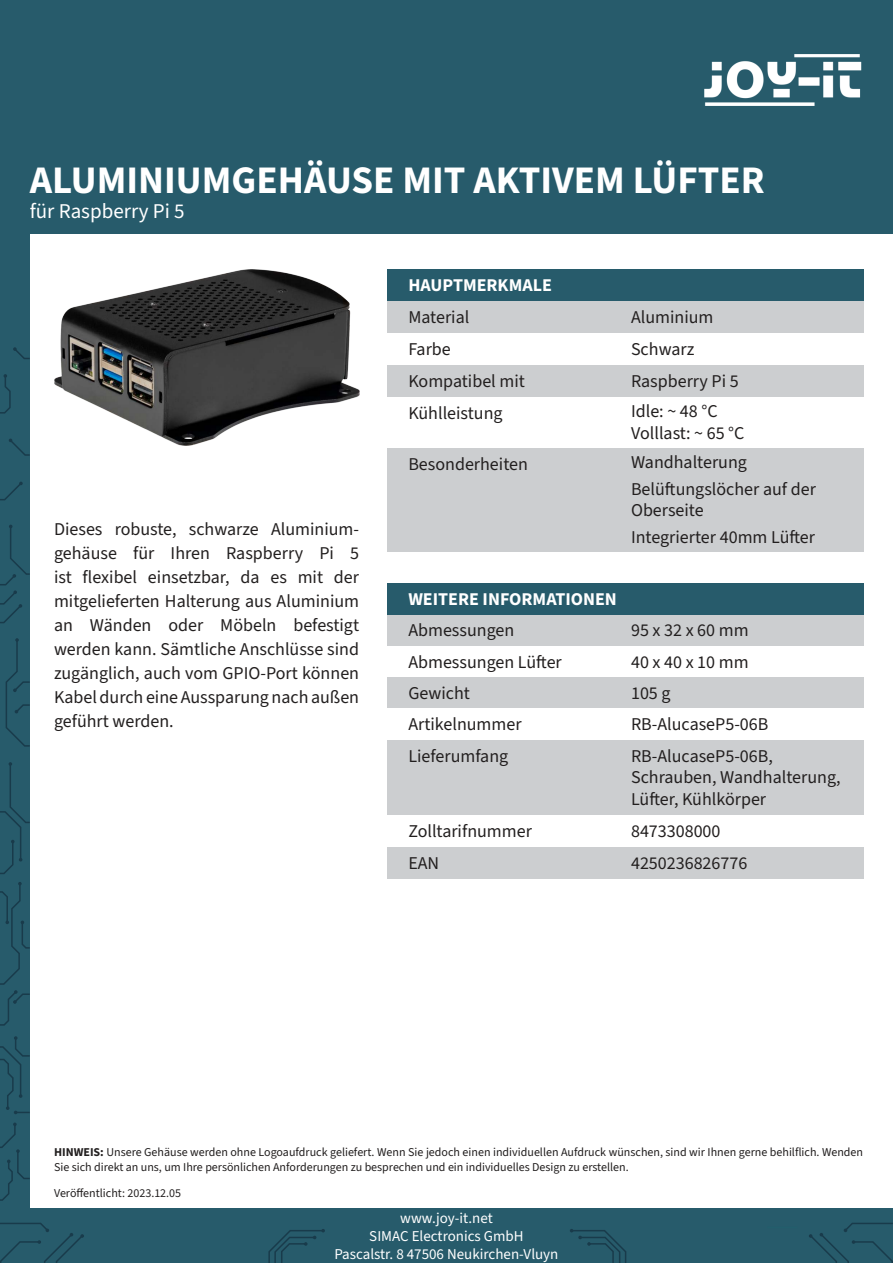
<style>
.page{position:relative;width:893px;height:1263px;background:#fff}
.page>*{position:absolute;margin:0;border:0;box-sizing:border-box;transform-origin:0 0}
.t1{font:700 39px "Source Sans 3";color:#fff}
.t2{font:21px "Source Sans 3";color:#fff}
.t3{font:18px/24px "Source Sans 3";color:#221f1f}
.t4{font:700 18px "Source Sans 3";color:#fff}
.t5{font:15px/18px "Source Sans 3";color:#fff;text-align:center}
.t6{font:12px/15px "Source Sans 3";color:#221f1f}
.s1{font-weight:700}
</style>
<div class="page">
<div style="left:387px;top:677px;width:476px;height:31px;background:#ccced0"></div>
<div style="left:387px;top:615px;width:476px;height:31px;background:#ccced0"></div>
<div style="left:387px;top:847px;width:476px;height:32px;background:#ccced0"></div>
<div style="left:387px;top:740px;width:476px;height:75px;background:#ccced0"></div>
<div style="left:387px;top:301px;width:476px;height:32px;background:#ccced0"></div>
<div style="left:387px;top:365px;width:476px;height:32px;background:#ccced0"></div>
<div style="left:387px;top:448px;width:476px;height:103px;background:#ccced0"></div>
<div style="left:0;top:0;width:893px;height:234px;background:#275b6b"></div>
<img style="left:704px;top:54px;width:158px;height:52px">
<div style="left:0;top:208px;width:30px;height:1055px;background:#275b6b"></div>
<div style="left:387px;top:269px;width:476px;height:32px;background:#275b6b"></div>
<div style="left:387px;top:583px;width:476px;height:32px;background:#275b6b"></div>
<svg style="left:0;top:1122px;width:30px;height:79px"></svg>
<svg style="left:0;top:1036px;width:30px;height:78px"></svg>
<svg style="left:0;top:882px;width:30px;height:144px"></svg>
<svg style="left:0;top:762px;width:30px;height:112px"></svg>
<svg style="left:5px;top:638px;width:25px;height:109px"></svg>
<svg style="left:0;top:525px;width:30px;height:99px"></svg>
<svg style="left:0;top:482px;width:23px;height:19px"></svg>
<svg style="left:9px;top:438px;width:21px;height:18px"></svg>
<svg style="left:0;top:374px;width:11px;height:40px"></svg>
<svg style="left:13px;top:347px;width:17px;height:12px"></svg>
<div style="left:0;top:1209px;width:893px;height:54px;background:#275b6b"></div>
<hr style="left:767px;top:1227px;width:30px;height:1px;background:#235e6c">
<svg style="left:268px;top:1229px;width:57px;height:34px"></svg>
<svg style="left:570px;top:1229px;width:57px;height:34px"></svg>
<svg style="left:0;top:1223px;width:84px;height:40px"></svg>
<svg style="left:809px;top:1223px;width:84px;height:40px"></svg>
<img style="left:54px;top:269px;width:305px;height:177px">
<h1 class="t1" style="left:30px;top:157px;width:736px">ALUMINIUMGEHÄUSE MIT AKTIVEM LÜFTER</h1>
<p class="t2" style="left:30px;top:203px;width:156px">für Raspberry Pi 5</p>
<p class="t4" style="left:408px;top:274px;width:145px">HAUPTMERKMALE</p>
<p class="t3" style="left:408px;top:302px;width:118px;line-height:32px">Material<br>Farbe<br>Kompatibel mit</p>
<p class="t3" style="left:631px;top:302px;width:109px;line-height:32px">Aluminium<br>Schwarz<br>Raspberry Pi 5</p>
<p class="t3" style="left:54px;top:518px;width:307px;text-align:justify">Dieses robuste, schwarze Aluminium&shy;gehäuse für Ihren Raspberry Pi 5 ist flexibel einsetzbar, da es mit der mitgelieferten Halterung aus Aluminium an Wänden oder Möbeln befestigt werden kann. Sämtliche Anschlüsse sind zugänglich, auch vom GPIO-Port können Kabel durch eine Aussparung nach außen geführt werden.</p>
<p class="t3" style="left:408px;top:402px;width:96px">Kühlleistung</p>
<p class="t3" style="left:631px;top:401px;width:115px;line-height:21.6px">Idle: ~ 48 °C<br>Volllast: ~ 65 °C</p>
<p class="t3" style="left:408px;top:452px;width:121px">Besonderheiten</p>
<p class="t3" style="left:631px;top:449px;width:186px;line-height:27px">Wandhalterung<br>Belüftungslöcher auf der</p>
<p class="t3" style="left:631px;top:498px;width:185px;line-height:27px">Oberseite<br>Integrierter 40mm Lüfter</p>
<p class="t4" style="left:408px;top:588px;width:210px">WEITERE INFORMATIONEN</p>
<p class="t3" style="left:408px;top:616px;width:155px;line-height:31.3px">Abmessungen<br>Abmessungen Lüfter<br>Gewicht</p>
<p class="t3" style="left:631px;top:615px;width:119px;line-height:31.3px;text-align:justify">95 x 32 x 60 mm 40 x 40 x 10 mm 105 g</p>
<p class="t3" style="left:408px;top:713px;width:115px">Artikelnummer</p>
<p class="t3" style="left:631px;top:713px;width:139px">RB-AlucaseP5-06B</p>
<p class="t3" style="left:408px;top:745px;width:101px">Lieferumfang</p>
<p class="t3" style="left:631px;top:746px;width:211px;line-height:21.6px">RB-AlucaseP5-06B,<br>Schrauben, Wandhalterung,<br>Lüfter, Kühlkörper</p>
<p class="t3" style="left:408px;top:820px;width:125px">Zolltarifnummer</p>
<p class="t3" style="left:631px;top:820px;width:91px">8473308000</p>
<p class="t3" style="left:408px;top:852px;width:32px">EAN</p>
<p class="t3" style="left:631px;top:852px;width:118px">4250236826776</p>
<p class="t6" style="left:54px;top:1144px;width:811px"><span class="s1">HINWEIS:</span> Unsere Gehäuse werden ohne Logoaufdruck geliefert. Wenn Sie jedoch einen individuellen Aufdruck wünschen, sind wir Ihnen gerne behilflich. Wenden<br>Sie sich direkt an uns, um Ihre persönlichen Anforderungen zu besprechen und ein individuelles Design zu erstellen.</p>
<p class="t6" style="left:54px;top:1186px;width:129px">Veröffentlicht: 2023.12.05</p>
<p class="t5" style="left:334px;top:1209px;width:226px">www.joy-it.net<br>SIMAC Electronics GmbH<br>Pascalstr. 8 47506 Neukirchen-Vluyn</p>
</div>
